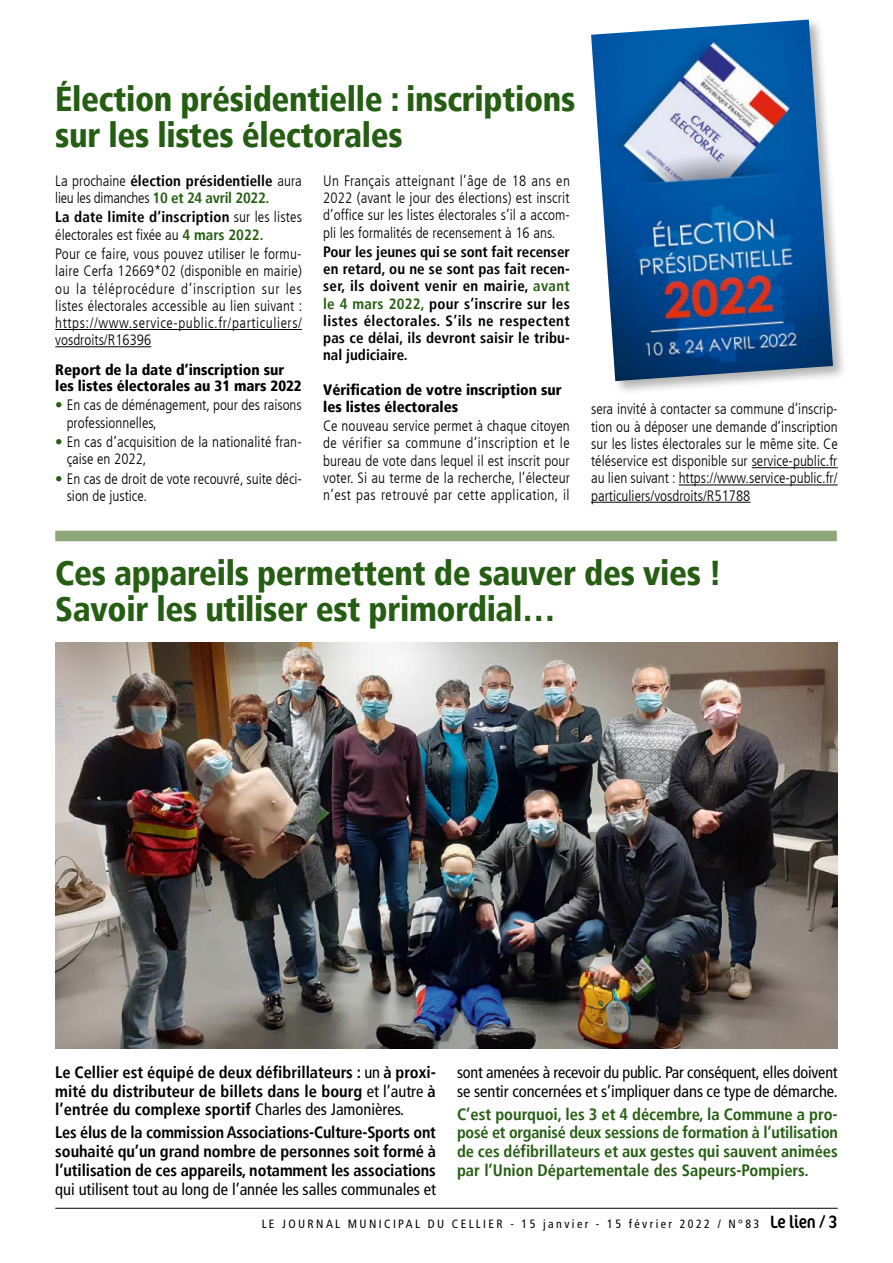
<style>
.page{position:relative;width:893px;height:1263px;background:#fff}
.page>*{position:absolute;margin:0;border:0;box-sizing:border-box;transform-origin:0 0}
.t1{font:900 condensed 34.5px/36px "Frutiger LT";letter-spacing:-.01em;color:#255e13}
.t2{font:700 condensed 16.5px/18.8px "Frutiger LT";letter-spacing:-.005em;color:#000;text-align:justify}
.t3{font:700 condensed 16.5px/18.8px "Frutiger LT";color:#255e13;text-align:justify}
.t4{font:condensed 16.5px/18.8px "Frutiger LT";color:#000}
.t5{font:300 condensed 15px/17.2px "Frutiger LT";color:#000}
.t6{font:700 condensed 15px/17.2px "Frutiger LT";letter-spacing:.01em;color:#000;text-align:justify}
.t7{font:900 condensed 15px/16.5px "Frutiger LT";color:#000}
.t8{font:300 condensed 15px/17.2px "Frutiger LT";letter-spacing:-.02em;color:#000}
.t9{font:condensed 12px "Frutiger LT";letter-spacing:.2em;color:#000}
.s1{font-weight:700}
.s2{font-weight:700;color:#255e13}
.s3{color:#255e13}
.s4{font-weight:400}
.s5{font-family:"Cocon Pro";font-size:18px}
</style>
<div class="page">
<div style="left:589px;top:18px;width:258px;height:378px;background:#000;opacity:.3"></div>
<img style="left:591px;top:20px;width:242px;height:361px">
<hr style="left:55px;top:1208px;width:783px;height:1px;background:#000">
<div style="left:55px;top:531px;width:782px;height:10px;background:#8da778"></div>
<img style="left:55px;top:642px;width:783px;height:407px">
<hr style="left:55px;top:329px;width:247px;height:1px;background:#000">
<hr style="left:55px;top:346px;width:96px;height:1px;background:#000">
<hr style="left:752px;top:467px;width:86px;height:1px;background:#000">
<hr style="left:679px;top:485px;width:159px;height:1px;background:#000">
<hr style="left:591px;top:502px;width:159px;height:1px;background:#000">
<h1 class="t1" style="left:55px;top:81px;width:522px">Élection présidentielle : inscriptions sur les listes électorales</h1>
<p class="t8" style="left:55px;top:172px;width:248px">La prochaine <span class="s1">élection présidentielle</span> aura lieu les dimanches <span class="s2">10 et 24 avril 2022.</span></p>
<p class="t5" style="left:55px;top:209px;width:248px"><span class="s1">La date limite d’inscription</span> sur les listes électorales est fixée au <span class="s2">4 mars 2022.</span></p>
<p class="t5" style="left:55px;top:245px;width:249px;text-align:justify">Pour ce faire, vous pouvez utiliser le formu&shy;laire Cerfa 12669*02 (disponible en mairie) ou la téléprocédure d’inscription sur les listes électorales accessible au lien suivant : https://www.service-public.fr/particuliers/ vosdroits/R16396</p>
<p class="t7" style="left:55px;top:361px;width:248px">Report de la date d’inscription sur les listes électorales au 31 mars 2022</p>
<p class="t5" style="left:67px;top:397px;width:237px;text-indent:-11px"><span class="s2">•</span> En cas de déménagement, pour des raisons professionnelles,</p>
<p class="t5" style="left:67px;top:433px;width:237px;text-indent:-11px"><span class="s2">•</span> En cas d’acquisition de la nationalité fran&shy;çaise en 2022,</p>
<p class="t5" style="left:67px;top:470px;width:237px;text-indent:-11px"><span class="s2">•</span> En cas de droit de vote recouvré, suite déci&shy;sion de justice.</p>
<p class="t5" style="left:323px;top:172px;width:248px;text-align:justify">Un Français atteignant l’âge de 18 ans en 2022 (avant le jour des élections) est inscrit d’office sur les listes électorales s’il a accom&shy;pli les formalités de recensement à 16 ans.</p>
<p class="t6" style="left:323px;top:243px;width:248px">Pour les jeunes qui se sont fait recenser en retard, ou ne se sont pas fait recen&shy;ser, ils doivent venir en mairie, <span class="s3">avant le 4 mars 2022,</span> pour s’inscrire sur les listes électorales. S’ils ne respectent pas ce délai, ils devront saisir le tribu&shy;nal judiciaire.</p>
<p class="t7" style="left:323px;top:382px;width:240px">Vérification de votre inscription sur les listes électorales</p>
<p class="t5" style="left:323px;top:417px;width:248px;text-align:justify">Ce nouveau service permet à chaque citoyen de vérifier sa commune d’inscription et le bureau de vote dans lequel il est inscrit pour voter. Si au terme de la recherche, l’électeur n’est pas retrouvé par cette application, il</p>
<p class="t5" style="left:591px;top:401px;width:248px;text-align:justify">sera invité à contacter sa commune d’inscrip&shy;tion ou à déposer une demande d’inscription sur les listes électorales sur le même site. Ce téléservice est disponible sur service-public.fr au lien suivant : https://www.service-public.fr/ particuliers/vosdroits/R51788</p>
<h1 class="t1" style="left:55px;top:555px;width:668px">Ces appareils permettent de sauver des vies !<br>Savoir les utiliser est primordial…</h1>
<p class="t2" style="left:55px;top:1063px;width:382px">Le Cellier est équipé de deux défibrillateurs : <span class="s4">un</span> à proxi&shy;mité du distributeur de billets dans le bourg <span class="s4">et l’autre</span> à l’entrée du complexe sportif <span class="s4">Charles des Jamonières.</span></p>
<p class="t2" style="left:55px;top:1123px;width:382px">Les élus de la commission Associations-Culture-Sports ont souhaité qu’un grand nombre de personnes soit formé à l’utilisation de ces appareils, notamment les associations</p>
<p class="t4" style="left:55px;top:1179px;width:382px">qui utilisent tout au long de l’année les salles communales et</p>
<p class="t4" style="left:457px;top:1063px;width:382px">sont amenées à recevoir du public. Par conséquent, elles doivent se sentir concernées et s’impliquer dans ce type de démarche.</p>
<p class="t3" style="left:457px;top:1104px;width:382px">C’est pourquoi, les 3 et 4 décembre, la Commune a pro&shy;posé et organisé deux sessions de formation à l’utilisation de ces défibrillateurs et aux gestes qui sauvent animées par l’Union Départementale des Sapeurs-Pompiers.</p>
<p class="t9" style="left:262px;top:1216px;width:577px">LE JOURNAL MUNICIPAL DU CELLIER - 15 janvier - 15 février 2022 / N°83 <span class="s5">Le lien / 3</span></p>
</div>
